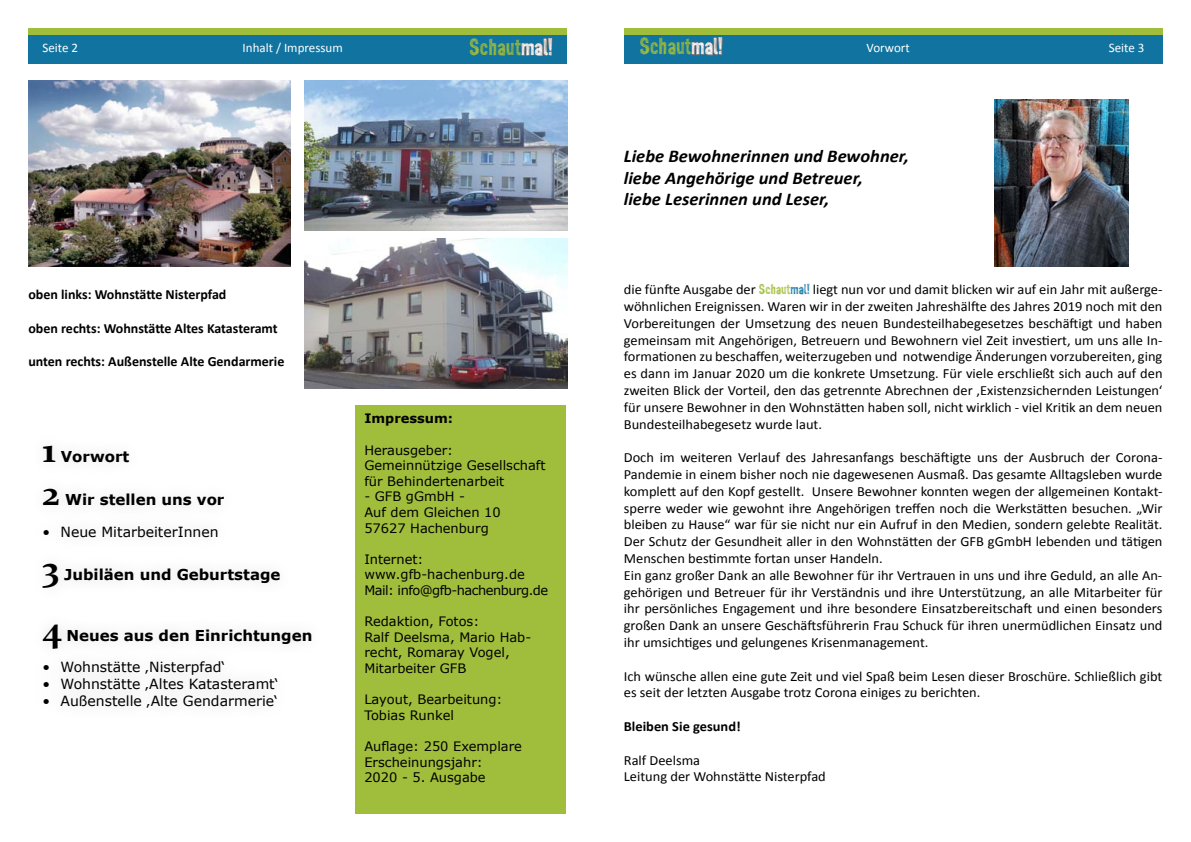
<style>
.page{position:relative;width:1191px;height:842px;background:#fff}
.page>*{position:absolute;margin:0;border:0;box-sizing:border-box;transform-origin:0 0}
.t1{font:700 36px "Constantia";color:#000}
.t2{font:23px "CF John Doe PERSONALUSE";color:#a0bd3b}
.t3{font:italic 700 18px/21.6px "Calibri";color:#000}
.t4{font:700 15px "Verdana";color:#000}
.t5{font:14px/16.8px "Calibri";color:#000}
.t6{font:700 14px "Calibri";color:#000}
.t7{font:14px "Verdana";color:#000}
.t8{font:13px/15.6px "Verdana";color:#000}
.t9{font:13px "Calibri";color:#fff}
.t10{font:700 13px "Verdana";color:#000}
.s1{color:#fff}
.s2{font-family:"CF John Doe";color:#fff}
.s3{font-family:"CF John Doe PERSONALUSE";color:#a0bd3b}
.s4{font-family:"CF John Doe PERSONALUSE";color:#1174a0}
.s5{font-family:"CF John Doe";color:#1174a0}
</style>
<div class="page">
<div style="left:28px;top:28px;width:539px;height:29px;background:#a0bd3b"></div>
<div style="left:28px;top:35px;width:539px;height:28px;background:#1174a0"></div>
<svg style="left:521px;top:38px;width:31px;height:18px"></svg>
<div style="left:624px;top:28px;width:538px;height:29px;background:#a0bd3b"></div>
<div style="left:624px;top:35px;width:538px;height:28px;background:#1174a0"></div>
<svg style="left:691px;top:37px;width:31px;height:19px"></svg>
<img style="left:994px;top:99px;width:134px;height:168px">
<div style="left:356px;top:405px;width:210px;height:408px;background:#a0bd3b"></div>
<img style="left:28px;top:80px;width:263px;height:187px">
<img style="left:305px;top:239px;width:262px;height:150px">
<img style="left:305px;top:80px;width:262px;height:150px">
<p class="t9" style="left:43px;top:40px;width:37px">Seite 2</p>
<p class="t9" style="left:243px;top:39px;width:102px">Inhalt / Impressum</p>
<h2 class="t2" style="left:639px;top:37px;width:85px">Schaut<span class="s1">mal</span><span class="s2">!</span></h2>
<p class="t9" style="left:866px;top:39px;width:45px">Vorwort</p>
<p class="t9" style="left:1108px;top:39px;width:37px">Seite 3</p>
<h2 class="t2" style="left:469px;top:38px;width:85px">Schaut<span class="s1">mal</span><span class="s2">!</span></h2>
<p class="t3" style="left:624px;top:145px;width:287px">Liebe Bewohnerinnen und Bewohner, liebe Angehörige und Betreuer,<br>liebe Leserinnen und Leser,</p>
<p class="t6" style="left:28px;top:286px;width:200px">oben links: Wohnstätte Nisterpfad</p>
<p class="t6" style="left:28px;top:319px;width:251px">oben rechts: Wohnstätte Altes Katasteramt</p>
<p class="t6" style="left:28px;top:353px;width:258px">unten rechts: Außenstelle Alte Gendarmerie</p>
<h1 class="t1" style="left:43px;top:425px;width:15px">1</h1>
<p class="t4" style="left:61px;top:446px;width:70px">Vorwort</p>
<h1 class="t1" style="left:43px;top:468px;width:19px">2</h1>
<p class="t4" style="left:65px;top:489px;width:161px">Wir stellen uns vor</p>
<p class="t7" style="left:43px;top:522px;width:178px">• Neue MitarbeiterInnen</p>
<h1 class="t1" style="left:43px;top:543px;width:18px">3</h1>
<p class="t4" style="left:64px;top:564px;width:218px">Jubiläen und Geburtstage</p>
<h1 class="t1" style="left:43px;top:604px;width:20px">4</h1>
<p class="t4" style="left:66px;top:625px;width:247px">Neues aus den Einrichtungen</p>
<p class="t7" style="left:43px;top:657px;width:184px">• Wohnstätte ‚Nisterpfad‘</p>
<p class="t7" style="left:43px;top:674px;width:237px">• Wohnstätte ‚Altes Katasteramt‘</p>
<p class="t7" style="left:43px;top:691px;width:237px">• Außenstelle ‚Alte Gendarmerie‘</p>
<p class="t10" style="left:364px;top:409px;width:90px">Impressum:</p>
<p class="t8" style="left:364px;top:442px;width:183px">Herausgeber:<br>Gemeinnützige Gesellschaft für Behindertenarbeit</p>
<p class="t8" style="left:364px;top:489px;width:138px">- GFB gGmbH -<br>Auf dem Gleichen 10<br>57627 Hachenburg</p>
<p class="t8" style="left:364px;top:551px;width:185px">Internet: www.gfb-hachenburg.de<br>Mail: info@gfb-hachenburg.de</p>
<p class="t8" style="left:364px;top:614px;width:168px">Redaktion, Fotos:<br>Ralf Deelsma, Mario Hab&shy;recht, Romaray Vogel,<br>Mitarbeiter GFB</p>
<p class="t8" style="left:364px;top:692px;width:140px">Layout, Bearbeitung:<br>Tobias Runkel</p>
<p class="t8" style="left:364px;top:738px;width:159px">Auflage: 250 Exemplare<br>Erscheinungsjahr:<br>2020 - 5. Ausgabe</p>
<p class="t5" style="left:624px;top:281px;width:540px;text-align:justify">die fünfte Ausgabe der <span class="s3">Schaut</span><span class="s4">mal</span><span class="s5">!</span> liegt nun vor und damit blicken wir auf ein Jahr mit außerge&shy;wöhnlichen Ereignissen. Waren wir in der zweiten Jahreshälfte des Jahres 2019 noch mit den Vorbereitungen der Umsetzung des neuen Bundesteilhabegesetzes beschäftigt und haben gemeinsam mit Angehörigen, Betreuern und Bewohnern viel Zeit investiert, um uns alle In&shy;formationen zu beschaffen, weiterzugeben und notwendige Änderungen vorzubereiten, ging es dann im Januar 2020 um die konkrete Umsetzung. Für viele erschließt sich auch auf den zweiten Blick der Vorteil, den das getrennte Abrechnen der ‚Existenzsichernden Leistungen‘ für unsere Bewohner in den Wohnstätten haben soll, nicht wirklich - viel Kritik an dem neuen Bundesteilhabegesetz wurde laut.</p>
<p class="t5" style="left:624px;top:449px;width:540px">Doch im weiteren Verlauf des Jahresanfangs beschäftigte uns der Ausbruch der Corona-Pandemie in einem bisher noch nie dagewesenen Ausmaß. Das gesamte Alltagsleben wurde komplett auf den Kopf gestellt. Unsere Bewohner konnten wegen der allgemeinen Kontakt&shy;sperre weder wie gewohnt ihre Angehörigen treffen noch die Werkstätten besuchen. „Wir bleiben zu Hause“ war für sie nicht nur ein Aufruf in den Medien, sondern gelebte Realität.<br>Der Schutz der Gesundheit aller in den Wohnstätten der GFB gGmbH lebenden und tätigen Menschen bestimmte fortan unser Handeln.<br>Ein ganz großer Dank an alle Bewohner für ihr Vertrauen in uns und ihre Geduld, an alle An&shy;gehörigen und Betreuer für ihr Verständnis und ihre Unterstützung, an alle Mitarbeiter für ihr persönliches Engagement und ihre besondere Einsatzbereitschaft und einen besonders großen Dank an unsere Geschäftsführerin Frau Schuck für ihren unermüdlichen Einsatz und ihr umsichtiges und gelungenes Krisenmanagement.</p>
<p class="t5" style="left:624px;top:667px;width:540px">Ich wünsche allen eine gute Zeit und viel Spaß beim Lesen dieser Broschüre. Schließlich gibt es seit der letzten Ausgabe trotz Corona einiges zu berichten.</p>
<p class="t6" style="left:624px;top:717px;width:118px">Bleiben Sie gesund!</p>
<p class="t5" style="left:624px;top:751px;width:203px">Ralf Deelsma<br>Leitung der Wohnstätte Nisterpfad</p>
</div>
